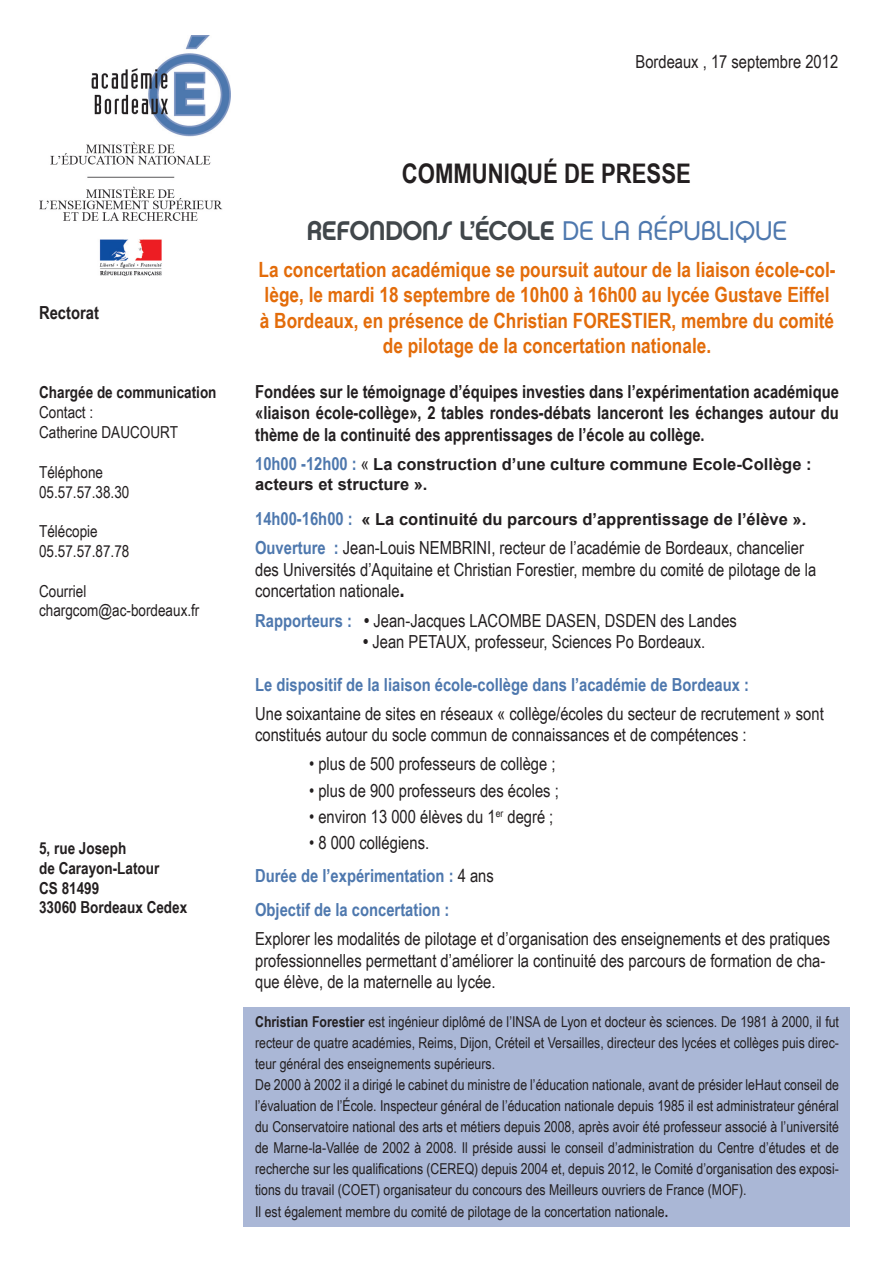
<style>
.page{position:relative;width:893px;height:1263px;background:#fff}
.page>*{position:absolute;margin:0;border:0;box-sizing:border-box;transform-origin:0 0}
.t1{font:27px "Chalet New York Nineteen Seventy";letter-spacing:-.025em;color:#41474b}
.t2{font:700 27px "Arial Narrow";color:#231f20}
.t3{font:700 21px/25.2px "Arial Narrow";color:#e36c0a;text-align:center}
.t4{font:18px/21.6px "Arial Narrow";color:#231f20}
.t5{font:700 18px/21.6px "Arial Narrow";color:#231f20;text-align:justify}
.t6{font:700 18px "Arial Narrow";color:#4e78ae}
.t7{font:700 16.5px/19.8px "Arial";color:#231f20}
.t8{font:16.5px "Arial Narrow";color:#231f20}
.t9{font:700 16.5px "Arial Narrow";color:#231f20}
.t10{font:15px/21px "Arial Narrow";color:#231f20;text-align:justify}
.s1{font-family:"Chalet London Nineteen Seventy";color:#4e78ae}
.s2{font-family:"Arial Narrow";font-size:18px;color:#4e78ae}
.s3{font-family:"Arial Narrow";font-weight:400;font-size:18px}
.s4{font-weight:700;color:#4e78ae}
.s5{font-weight:700;font-size:23.25px}
.s6{font-weight:700}
.s7{font-weight:400;color:#231f20}
</style>
<div class="page">
<div style="left:243px;top:1007px;width:607px;height:220px;background:#aab7d6"></div>
<img style="left:39px;top:36px;width:191px;height:239px">
<p class="t5" style="left:39px;top:301px;width:61px">Rectorat</p>
<p class="t9" style="left:39px;top:380px;width:179px">Chargée de communication</p>
<p class="t8" style="left:39px;top:400px;width:56px">Contact :</p>
<p class="t8" style="left:39px;top:420px;width:140px">Catherine DAUCOURT</p>
<p class="t8" style="left:39px;top:460px;width:65px">Téléphone</p>
<p class="t8" style="left:39px;top:480px;width:92px">05.57.57.38.30</p>
<p class="t8" style="left:39px;top:519px;width:60px">Télécopie</p>
<p class="t8" style="left:39px;top:539px;width:92px">05.57.57.87.78</p>
<p class="t8" style="left:39px;top:579px;width:49px">Courriel</p>
<p class="t8" style="left:39px;top:598px;width:162px">chargcom@ac-bordeaux.fr</p>
<p class="t9" style="left:39px;top:836px;width:89px">5, rue Joseph</p>
<p class="t9" style="left:39px;top:855px;width:122px">de Carayon-Latour</p>
<p class="t9" style="left:39px;top:875px;width:62px">CS 81499</p>
<p class="t9" style="left:39px;top:895px;width:150px">33060 Bordeaux Cedex</p>
<p class="t4" style="left:635px;top:50px;width:204px">Bordeaux , 17 septembre 2012</p>
<p class="t2" style="left:402px;top:153px;width:291px">Communiqué de presse</p>
<p class="t1" style="left:306px;top:214px;width:483px">REFONDONS L’ÉCOLE <span class="s1">DE LA RÉPUBLIQUE</span></p>
<p class="t3" style="left:258px;top:256px;width:579px">La concertation académique se poursuit autour de la liaison école-col&shy;lège, le mardi 18 septembre de 10h00 à 16h00 au lycée Gustave Eiffel à Bordeaux, en présence de Christian FORESTIER, membre du comité de pilotage de la concertation nationale.</p>
<p class="t5" style="left:255px;top:380px;width:585px">Fondées sur le témoignage d’équipes investies dans l’expérimentation académique «liaison école-collège», 2 tables rondes-débats lanceront les échanges autour du thème de la continuité des apprentissages de l’école au collège.</p>
<p class="t7" style="left:255px;top:455px;width:558px"><span class="s2">10h00 -12h00 :</span> <span class="s3">«</span> La construction d’une culture commune Ecole-Collège : acteurs et structure ».</p>
<p class="t7" style="left:255px;top:510px;width:553px"><span class="s2">14h00-16h00 :</span> « La continuité du parcours d’apprentissage de l’élève ».</p>
<p class="t4" style="left:255px;top:536px;width:563px"><span class="s4">Ouverture :</span> Jean-Louis NEMBRINI, recteur de l’académie de Bordeaux, chancelier des Universités d’Aquitaine et Christian Forestier, membre du comité de pilotage de la concertation nationale<span class="s5">.</span></p>
<p class="t4" style="left:255px;top:609px;width:483px"><span class="s4">Rapporteurs :</span> <span class="s6">•</span> Jean-Jacques LACOMBE DASEN, DSDEN des Landes</p>
<p class="t4" style="left:363px;top:630px;width:344px"><span class="s6">•</span> Jean PETAUX, professeur, Sciences Po Bordeaux.</p>
<p class="t6" style="left:255px;top:671px;width:495px">Le dispositif de la liaison école-collège dans l’académie de Bordeaux :</p>
<p class="t4" style="left:255px;top:702px;width:570px">Une soixantaine de sites en réseaux « collège/écoles du secteur de recrutement » sont constitués autour du socle commun de connaissances et de compétences :</p>
<p class="t4" style="left:309px;top:753px;width:248px">• plus de 500 professeurs de collège ;</p>
<p class="t4" style="left:309px;top:779px;width:251px">• plus de 900 professeurs des écoles ;</p>
<p class="t4" style="left:309px;top:805px;width:246px">• environ 13 000 élèves du 1<sup>er</sup> degré ;</p>
<p class="t4" style="left:309px;top:831px;width:122px">• 8 000 collégiens.</p>
<p class="t6" style="left:255px;top:862px;width:240px">Durée de l’expérimentation : <span class="s7">4 ans</span></p>
<p class="t6" style="left:255px;top:896px;width:196px">Objectif de la concertation :</p>
<p class="t4" style="left:255px;top:927px;width:577px">Explorer les modalités de pilotage et d’organisation des enseignements et des pratiques professionnelles permettant d’améliorer la continuité des parcours de formation de cha&shy;que élève, de la maternelle au lycée.</p>
<p class="t10" style="left:255px;top:1010px;width:585px"><span class="s6">Christian Forestier</span> est ingénieur diplômé de l’INSA de Lyon et docteur ès sciences. De 1981 à 2000, il fut recteur de quatre académies, Reims, Dijon, Créteil et Versailles, directeur des lycées et collèges puis direc&shy;teur général des enseignements supérieurs.</p>
<p class="t10" style="left:255px;top:1073px;width:585px">De 2000 à 2002 il a dirigé le cabinet du ministre de l’éducation nationale, avant de présider leHaut conseil de l’évaluation de l’École. Inspecteur général de l’éducation nationale depuis 1985 il est administrateur général du Conservatoire national des arts et métiers depuis 2008, après avoir été professeur associé à l’université de Marne-la-Vallée de 2002 à 2008. Il préside aussi le conseil d’administration du Centre d’études et de recherche sur les qualifications (CEREQ) depuis 2004 et, depuis 2012, le Comité d’organisation des exposi&shy;tions du travail (COET) organisateur du concours des Meilleurs ouvriers de France (MOF).</p>
<p class="t10" style="left:255px;top:1200px;width:415px">Il est également membre du comité de pilotage de la concertation nationale<span class="s6">.</span></p>
</div>
